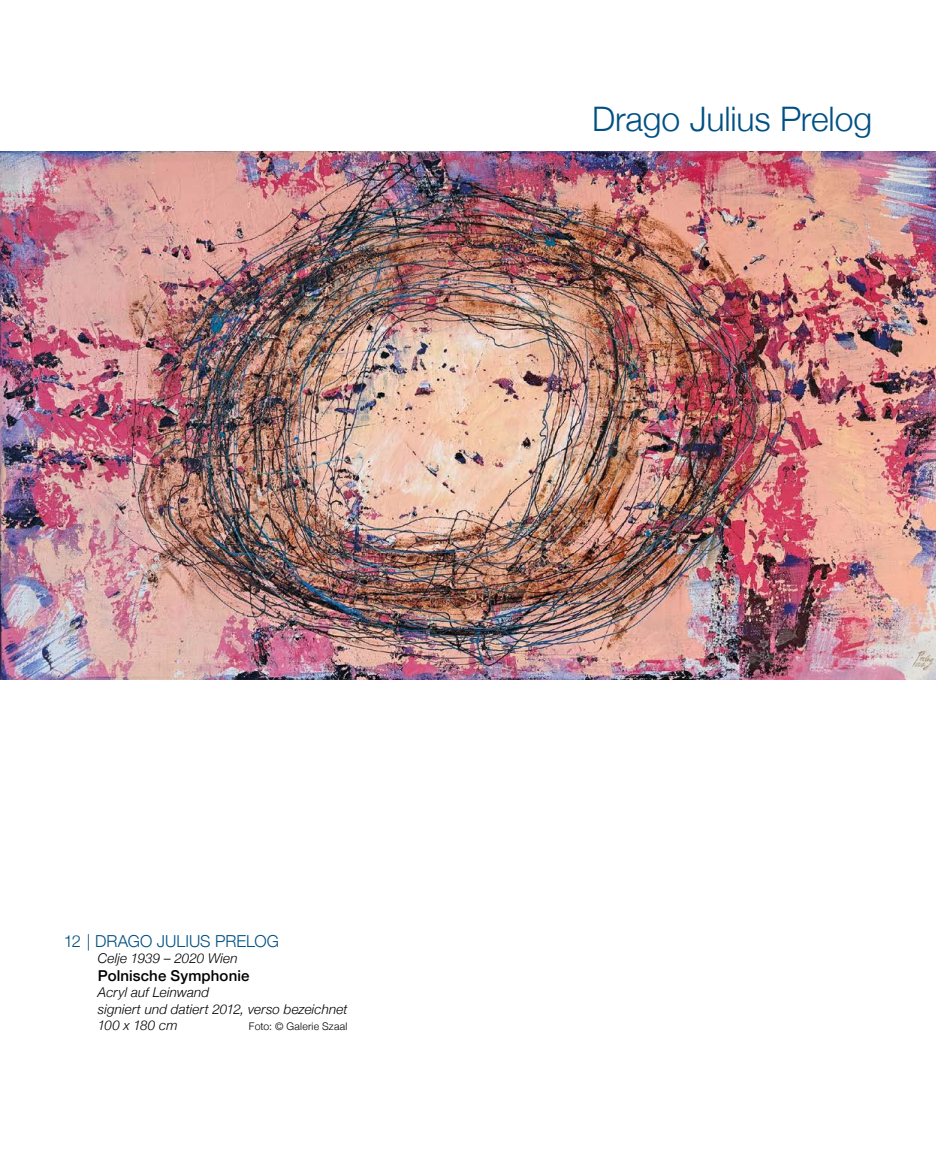
<style>
.page{position:relative;width:936px;height:1149px;background:#fff}
.page>*{position:absolute;margin:0;border:0;box-sizing:border-box;transform-origin:0 0}
.t1{font:300 33.75px "Helvetica Neue";letter-spacing:-.005em;color:#005084}
.t2{font:300 16.5px "Helvetica Neue";color:#005084}
.t3{font:500 15px "Helvetica Neue";letter-spacing:.01em;color:#000}
.t4{font:italic 300 13.5px/16.2px "Helvetica Neue";letter-spacing:.01em;color:#000}
.t5{font:300 10.5px "Helvetica Neue";letter-spacing:.02em;color:#000}
</style>
<div class="page">
<img style="left:1px;top:151px;width:934px;height:528px">
<h1 class="t1" style="left:592px;top:91px;width:281px">Drago Julius Prelog</h1>
<p class="t2" style="left:64px;top:927px;width:217px">12 | DRAGO JULIUS PRELOG</p>
<p class="t4" style="left:98px;top:949px;width:141px">Celje 1939 – 2020 Wien</p>
<p class="t3" style="left:98px;top:963px;width:153px">Polnische Symphonie</p>
<p class="t4" style="left:98px;top:983px;width:251px">Acryl auf Leinwand<br>signiert und datiert 2012, verso bezeichnet<br>100 x 180 cm</p>
<p class="t5" style="left:249px;top:1017px;width:100px">Foto: © Galerie Szaal</p>
</div>
